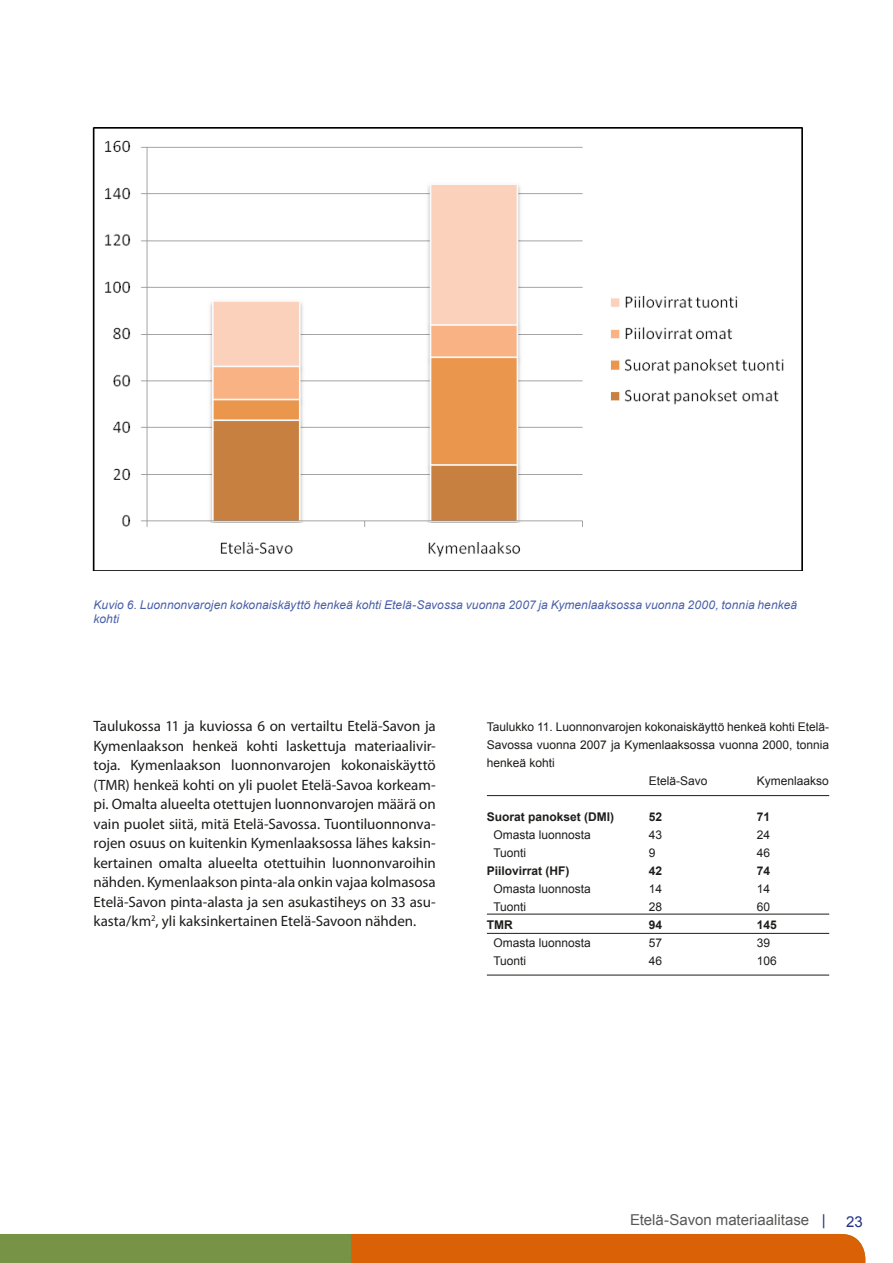
<style>
.page{position:relative;width:893px;height:1263px;background:#fff}
.page>*{position:absolute;margin:0;border:0;box-sizing:border-box;transform-origin:0 0}
.t1{font:15px/19.5px "Myriad Pro";color:#1d1d1b;text-align:justify}
.t2{font:15px "Arial";color:#575756}
.t3{font:15px "Arial";color:#1e3582}
.t4{font:12px "Arial";color:#1d1d1b}
.t5{font:italic 12px/13.5px "Arial";letter-spacing:.01em;color:#495fa9}
.t6{font:700 12px "Arial";color:#1d1d1b}
.s1{color:#1e3582}
</style>
<div class="page">
<div style="left:350px;top:1234px;width:515px;height:29px;background:#da6105"></div>
<div style="left:0;top:1234px;width:350px;height:29px;background:#779446"></div>
<hr style="left:487px;top:795px;width:342px;height:1px;background:#1d1d1b">
<hr style="left:487px;top:933px;width:342px;height:1px;background:#1d1d1b">
<hr style="left:487px;top:914px;width:342px;height:1px;background:#1d1d1b">
<hr style="left:487px;top:975px;width:342px;height:1px;background:#1d1d1b">
<img style="left:93px;top:127px;width:710px;height:444px">
<p class="t5" style="left:94px;top:598px;width:705px">Kuvio 6. Luonnonvarojen kokonaiskäyttö henkeä kohti Etelä-Savossa vuonna 2007 ja Kymenlaaksossa vuonna 2000, tonnia henkeä kohti</p>
<p class="t1" style="left:94px;top:716px;width:344px">Taulukossa 11 ja kuviossa 6 on vertailtu Etelä-Savon ja Kymenlaakson henkeä kohti laskettuja materiaalivir&shy;toja. Kymenlaakson luonnonvarojen kokonaiskäyttö (TMR) henkeä kohti on yli puolet Etelä-Savoa korkeam&shy;pi. Omalta alueelta otettujen luonnonvarojen määrä on vain puolet siitä, mitä Etelä-Savossa. Tuontiluonnonva&shy;rojen osuus on kuitenkin Kymenlaaksossa lähes kaksin&shy;kertainen omalta alueelta otettuihin luonnonvaroihin nähden. Kymenlaakson pinta-ala onkin vajaa kolmasosa Etelä-Savon pinta-alasta ja sen asukastiheys on 33 asu&shy;kasta/km<sup>2</sup>, yli kaksinkertainen Etelä-Savoon nähden.</p>
<p class="t4" style="left:487px;top:720px;width:344px">Taulukko 11. Luonnonvarojen kokonaiskäyttö henkeä kohti Etelä-</p>
<p class="t4" style="left:487px;top:738px;width:344px">Savossa vuonna 2007 ja Kymenlaaksossa vuonna 2000, tonnia</p>
<p class="t4" style="left:487px;top:756px;width:70px">henkeä kohti</p>
<p class="t4" style="left:649px;top:774px;width:60px">Etelä-Savo</p>
<p class="t4" style="left:757px;top:774px;width:74px">Kymenlaakso</p>
<p class="t6" style="left:487px;top:810px;width:129px">Suorat panokset (DMI)</p>
<p class="t6" style="left:649px;top:810px;width:15px">52</p>
<p class="t6" style="left:757px;top:810px;width:15px">71</p>
<p class="t4" style="left:494px;top:828px;width:99px">Omasta luonnosta</p>
<p class="t4" style="left:649px;top:828px;width:15px">43</p>
<p class="t4" style="left:757px;top:828px;width:15px">24</p>
<p class="t4" style="left:493px;top:846px;width:34px">Tuonti</p>
<p class="t4" style="left:649px;top:846px;width:8px">9</p>
<p class="t4" style="left:757px;top:846px;width:15px">46</p>
<p class="t6" style="left:487px;top:864px;width:84px">Piilovirrat (HF)</p>
<p class="t6" style="left:649px;top:864px;width:15px">42</p>
<p class="t6" style="left:757px;top:864px;width:15px">74</p>
<p class="t4" style="left:494px;top:882px;width:99px">Omasta luonnosta</p>
<p class="t4" style="left:649px;top:882px;width:15px">14</p>
<p class="t4" style="left:757px;top:882px;width:15px">14</p>
<p class="t4" style="left:493px;top:900px;width:34px">Tuonti</p>
<p class="t4" style="left:649px;top:900px;width:15px">28</p>
<p class="t4" style="left:757px;top:900px;width:15px">60</p>
<p class="t6" style="left:487px;top:918px;width:27px">TMR</p>
<p class="t6" style="left:649px;top:918px;width:15px">94</p>
<p class="t6" style="left:757px;top:918px;width:22px">145</p>
<p class="t4" style="left:494px;top:936px;width:99px">Omasta luonnosta</p>
<p class="t4" style="left:649px;top:936px;width:15px">57</p>
<p class="t4" style="left:757px;top:936px;width:15px">39</p>
<p class="t4" style="left:493px;top:954px;width:34px">Tuonti</p>
<p class="t4" style="left:649px;top:954px;width:15px">46</p>
<p class="t4" style="left:757px;top:954px;width:22px">106</p>
<p class="t2" style="left:630px;top:1211px;width:197px">Etelä-Savon materiaalitase <span class="s1">|</span></p>
<p class="t3" style="left:846px;top:1213px;width:18px">23</p>
</div>
